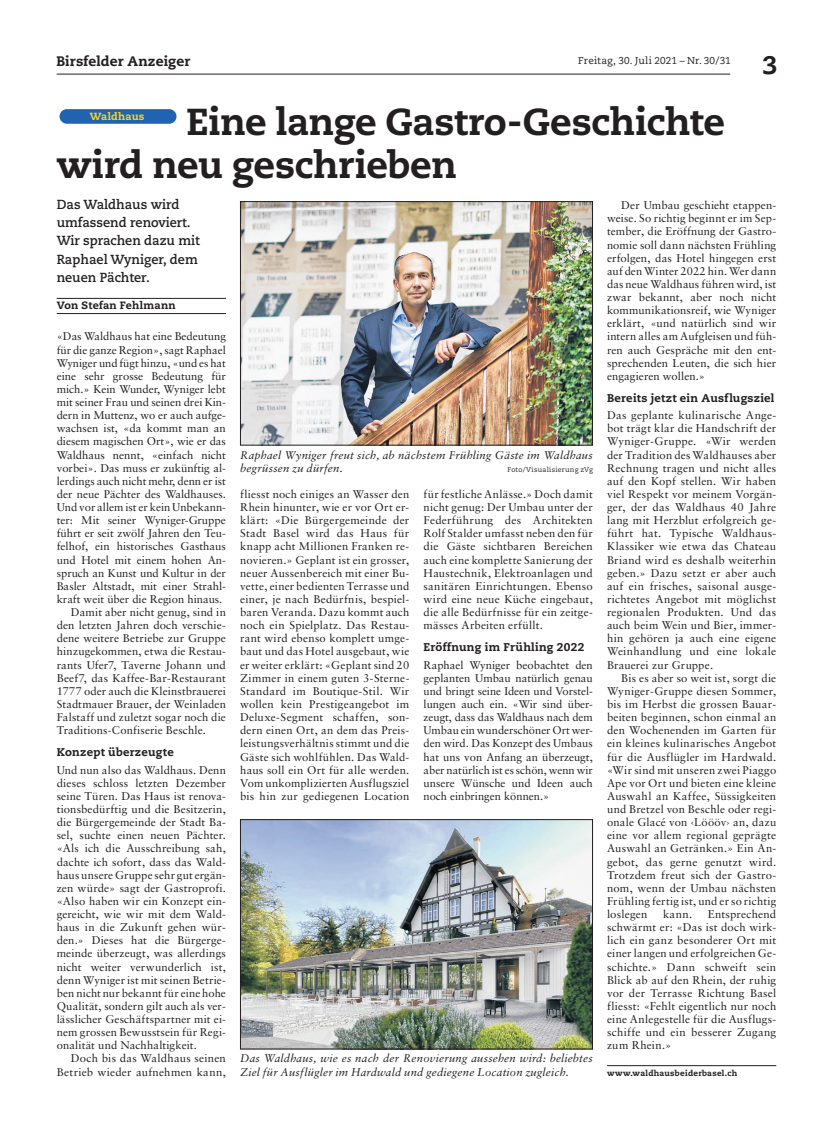
<style>
.page{position:relative;width:833px;height:1134px;background:#fff}
.page>*{position:absolute;margin:0;border:0;box-sizing:border-box;transform-origin:0 0}
.t1{font:800 37.5px/42.5px "Caecilia";letter-spacing:-.01em;color:#231f20}
.t2{font:800 25.25px "Caecilia";color:#231f20}
.t3{font:800 13.75px "Caecilia";letter-spacing:.005em;color:#231f20}
.t4{font:700 13.12px/18.1px "Caecilia";color:#231f20}
.t5{font:11.25px/13.1px "Sabon";color:#231f20;text-align:justify}
.t6{font:italic 11.25px/13.1px "Sabon";letter-spacing:.02em;color:#231f20}
.t7{font:11.25px/13.1px "Sabon";letter-spacing:.02em;color:#231f20;text-align:right}
.t8{font:800 11.25px "Caecilia";letter-spacing:.02em;color:#231f20}
.t9{font:800 10.62px "Caecilia";letter-spacing:.02em;color:#231f20}
.t10{font:800 10.38px "Caecilia";letter-spacing:.02em;color:#fed41a}
.t11{font:10px "Caecilia";letter-spacing:.02em;color:#231f20}
.t12{font:800 8.12px "Caecilia";letter-spacing:.03em;color:#231f20}
.t13{font:6.88px "Caecilia";letter-spacing:.035em;color:#231f20}
</style>
<div class="page">
<hr style="left:57px;top:298px;width:169px;height:1px;background:#231f20">
<hr style="left:57px;top:313px;width:169px;height:1px;background:#231f20">
<hr style="left:607px;top:1065px;width:169px;height:1px;background:#231f20">
<img style="left:242px;top:203px;width:349px;height:240px">
<div style="left:240px;top:201px;width:353px;height:244px;border:1px solid #231f20"></div>
<img style="left:242px;top:821px;width:349px;height:226px">
<div style="left:240px;top:819px;width:353px;height:230px;border:1px solid #231f20"></div>
<div style="left:60px;top:109px;width:116px;height:15px;background:#2064b1;border-radius:7px"></div>
<hr style="left:57px;top:74px;width:673px;height:1px;background:#231f20">
<p class="t3" style="left:56px;top:53px;width:135px">Birsfelder Anzeiger</p>
<p class="t11" style="left:578px;top:54px;width:154px">Freitag, 30. Juli 2021 – Nr. 30/31</p>
<h2 class="t2" style="left:762px;top:50px;width:16px">3</h2>
<h1 class="t1" style="left:57px;top:101px;width:670px;text-indent:130px">Eine lange Gastro-Geschichte wird neu geschrieben</h1>
<p class="t4" style="left:57px;top:196px;width:145px">Das Waldhaus wird umfassend renoviert.<br>Wir sprachen dazu mit<br>Raphael Wyniger, dem neuen Pächter.</p>
<p class="t9" style="left:57px;top:299px;width:121px">Von Stefan Fehlmann</p>
<p class="t5" style="left:57px;top:330px;width:171px">«Das Waldhaus hat eine Bedeutung</p>
<p class="t5" style="left:57px;top:343px;width:171px">für die ganze Region», sagt Raphael</p>
<p class="t5" style="left:57px;top:356px;width:171px">Wyniger und fügt hinzu, «und es hat</p>
<p class="t5" style="left:57px;top:369px;width:171px">eine sehr grosse Bedeutung für</p>
<p class="t5" style="left:57px;top:382px;width:171px">mich.» Kein Wunder, Wyniger lebt</p>
<p class="t5" style="left:57px;top:395px;width:171px">mit seiner Frau und seinen drei Kin-</p>
<p class="t5" style="left:57px;top:409px;width:171px">dern in Muttenz, wo er auch aufge-</p>
<p class="t5" style="left:57px;top:422px;width:171px">wachsen ist, «da kommt man an</p>
<p class="t5" style="left:57px;top:435px;width:171px">diesem magischen Ort», wie er das</p>
<p class="t5" style="left:57px;top:448px;width:171px">Waldhaus nennt, «einfach nicht</p>
<p class="t5" style="left:57px;top:461px;width:171px">vorbei». Das muss er zukünftig al-</p>
<p class="t5" style="left:57px;top:474px;width:171px">lerdings auch nicht mehr, denn er ist</p>
<p class="t5" style="left:57px;top:487px;width:171px">der neue Pächter des Waldhauses.</p>
<p class="t5" style="left:57px;top:500px;width:171px">Und vor allem ist er kein Unbekann-</p>
<p class="t5" style="left:57px;top:514px;width:171px">ter: Mit seiner Wyniger-Gruppe</p>
<p class="t5" style="left:57px;top:527px;width:171px">führt er seit zwölf Jahren den Teu-</p>
<p class="t5" style="left:57px;top:540px;width:171px">felhof, ein historisches Gasthaus</p>
<p class="t5" style="left:57px;top:553px;width:171px">und Hotel mit einem hohen An-</p>
<p class="t5" style="left:57px;top:566px;width:171px">spruch an Kunst und Kultur in der</p>
<p class="t5" style="left:57px;top:579px;width:171px">Basler Altstadt, mit einer Strahl-</p>
<p class="t5" style="left:57px;top:592px;width:167px">kraft weit über die Region hinaus.</p>
<p class="t5" style="left:71px;top:605px;width:157px">Damit aber nicht genug, sind in</p>
<p class="t5" style="left:57px;top:619px;width:171px">den letzten Jahren doch verschie-</p>
<p class="t5" style="left:57px;top:632px;width:171px">dene weitere Betriebe zur Gruppe</p>
<p class="t5" style="left:57px;top:645px;width:171px">hinzugekommen, etwa die Restau-</p>
<p class="t5" style="left:57px;top:658px;width:171px">rants Ufer7, Taverne Johann und</p>
<p class="t7" style="left:57px;top:671px;width:171px">Beef7, das Kaffee-Bar-Restaurant</p>
<p class="t5" style="left:57px;top:684px;width:171px">1777 oder auch die Kleinstbrauerei</p>
<p class="t5" style="left:57px;top:697px;width:171px">Stadtmauer Brauer, der Weinladen</p>
<p class="t5" style="left:57px;top:710px;width:171px">Falstaff und zuletzt sogar noch die</p>
<p class="t5" style="left:57px;top:724px;width:151px">Traditions-Confiserie Beschle.</p>
<p class="t8" style="left:57px;top:745px;width:119px">Konzept überzeugte</p>
<p class="t5" style="left:57px;top:763px;width:171px">Und nun also das Waldhaus. Denn dieses schloss letzten Dezember seine Türen. Das Haus ist renova&shy;tionsbedürftig und die Besitzerin, die Bürgergemeinde der Stadt Ba&shy;sel, suchte einen neuen Pächter. «Als ich die Ausschreibung sah, dachte ich sofort, dass das Wald&shy;haus unsere Gruppe sehr gut ergän&shy;zen würde» sagt der Gastroprofi. «Also haben wir ein Konzept ein&shy;gereicht, wie wir mit dem Wald&shy;haus in die Zukunft gehen wür&shy;den.» Dieses hat die Bürgerge&shy;meinde überzeugt, was allerdings nicht weiter verwunderlich ist, denn Wyniger ist mit seinen Betrie&shy;ben nicht nur bekannt für eine hohe Qualität, sondern gilt auch als ver&shy;lässlicher Geschäftspartner mit ei&shy;nem grossen Bewusstsein für Regi&shy;onalität und Nachhaltigkeit.</p>
<p class="t7" style="left:57px;top:1052px;width:171px">Doch bis das Waldhaus seinen<br>Betrieb wieder aufnehmen kann,</p>
<p class="t10" style="left:90px;top:110px;width:56px">Waldhaus</p>
<p class="t5" style="left:607px;top:199px;width:171px;text-indent:14px">Der Umbau geschieht etappen&shy;weise. So richtig beginnt er im Sep&shy;tember, die Eröffnung der Gastro&shy;nomie soll dann nächsten Frühling erfolgen, das Hotel hingegen erst auf den Winter 2022 hin. Wer dann das neue Waldhaus führen wird, ist zwar bekannt, aber noch nicht kommunikationsreif, wie Wyniger erklärt, «und natürlich sind wir intern alles am Aufgleisen und füh&shy;ren auch Gespräche mit den ent&shy;sprechenden Leuten, die sich hier engagieren wollen.»</p>
<p class="t8" style="left:607px;top:391px;width:169px">Bereits jetzt ein Ausflugsziel</p>
<p class="t5" style="left:607px;top:409px;width:171px">Das geplante kulinarische Ange&shy;bot trägt klar die Handschrift der Wyniger-Gruppe. «Wir werden der Tradition des Waldhauses aber Rechnung tragen und nicht alles auf den Kopf stellen. Wir haben viel Respekt vor meinem Vorgän&shy;ger, der das Waldhaus 40 Jahre lang mit Herzblut erfolgreich ge&shy;führt hat. Typische Waldhaus-Klassiker wie etwa das Chateau Briand wird es deshalb weiterhin geben.» Dazu setzt er aber auch auf ein frisches, saisonal ausge&shy;richtetes Angebot mit möglichst regionalen Produkten. Und das auch beim Wein und Bier, immer&shy;hin gehören ja auch eine eigene Weinhandlung und eine lokale Brauerei zur Gruppe.</p>
<p class="t5" style="left:607px;top:671px;width:171px;text-indent:14px">Bis es aber so weit ist, sorgt die Wyniger-Gruppe diesen Sommer, bis im Herbst die grossen Bauar&shy;beiten beginnen, schon einmal an den Wochenenden im Garten für ein kleines kulinarisches Angebot für die Ausflügler im Hardwald. «Wir sind mit unseren zwei Piaggo Ape vor Ort und bieten eine kleine Auswahl an Kaffee, Süssigkeiten und Bretzel von Beschle oder regi&shy;onale Glacé von ‹Löööv› an, dazu eine vor allem regional geprägte Auswahl an Getränken.» Ein An&shy;gebot, das gerne genutzt wird.<br>Trotzdem freut sich der Gastro&shy;nom, wenn der Umbau nächsten Frühling fertig ist, und er so richtig loslegen</p>
<p class="t6" style="left:240px;top:448px;width:354px">Raphael Wyniger freut sich, ab nächstem Frühling Gäste im Waldhaus begrüssen zu dürfen.</p>
<p class="t13" style="left:507px;top:465px;width:87px">Foto/Visualisierung zVg</p>
<p class="t5" style="left:240px;top:487px;width:171px">fliesst noch einiges an Wasser den Rhein hinunter, wie er vor Ort er&shy;klärt: «Die Bürgergemeinde der Stadt Basel wird das Haus für knapp acht Millionen Franken re&shy;novieren.» Geplant ist ein grosser, neuer Aussenbereich mit einer Bu&shy;vette, einer bedienten Terrasse und einer, je nach Bedürfnis, bespiel&shy;baren Veranda. Dazu kommt auch noch ein Spielplatz. Das Restau&shy;rant wird ebenso komplett umge&shy;baut und das Hotel ausgebaut, wie er weiter erklärt: «Geplant sind 20<br>Zimmer in einem guten 3-Sterne-Standard im Boutique-Stil. Wir wollen kein Prestigeangebot im Deluxe-Segment schaffen, son&shy;dern einen Ort, an dem das Preis&shy;leistungsverhältnis stimmt und die Gäste sich wohlfühlen. Das Wald&shy;haus soll ein Ort für alle werden.<br>Vom unkomplizierten Ausflugsziel bis hin zur gediegenen Location</p>
<p class="t5" style="left:423px;top:487px;width:171px">für festliche Anlässe.» Doch damit nicht genug: Der Umbau unter der Federführung des Architekten Rolf Stalder umfasst neben den für die Gäste sichtbaren Bereichen auch eine komplette Sanierung der Haustechnik, Elektroanlagen und sanitären Einrichtungen. Ebenso wird eine neue Küche eingebaut, die alle Bedürfnisse für ein zeitge&shy;mässes Arbeiten erfüllt.</p>
<p class="t8" style="left:423px;top:640px;width:162px">Eröffnung im Frühling 2022</p>
<p class="t5" style="left:423px;top:658px;width:171px">Raphael Wyniger beobachtet den geplanten Umbau natürlich genau und bringt seine Ideen und Vorstel&shy;lungen auch ein. «Wir sind über&shy;zeugt, dass das Waldhaus nach dem Umbau ein wunderschöner Ort wer&shy;den wird. Das Konzept des Umbaus hat uns von Anfang an überzeugt, aber natürlich ist es schön, wenn wir unsere Wünsche und Ideen auch noch einbringen können.»</p>
<p class="t5" style="left:607px;top:907px;width:171px;text-indent:101px">Entsprechend schwärmt er: «Das ist doch wirk&shy;lich ein ganz besonderer Ort mit einer langen und erfolgreichen Ge&shy;schichte.» Dann schweift sein Blick ab auf den Rhein, der ruhig vor der Terrasse Richtung Basel fliesst: «Fehlt eigentlich nur noch eine Anlegestelle für die Ausflugs&shy;schiffe und ein besserer Zugang zum Rhein.»</p>
<p class="t12" style="left:607px;top:1068px;width:132px">www.waldhausbeiderbasel.ch</p>
<p class="t5" style="left:663px;top:907px;width:31px">kann.</p>
<p class="t6" style="left:240px;top:1052px;width:354px">Das Waldhaus, wie es nach der Renovierung aussehen wird: beliebtes<br>Ziel für Ausflügler im Hardwald und gediegene Location zugleich.</p>
</div>
